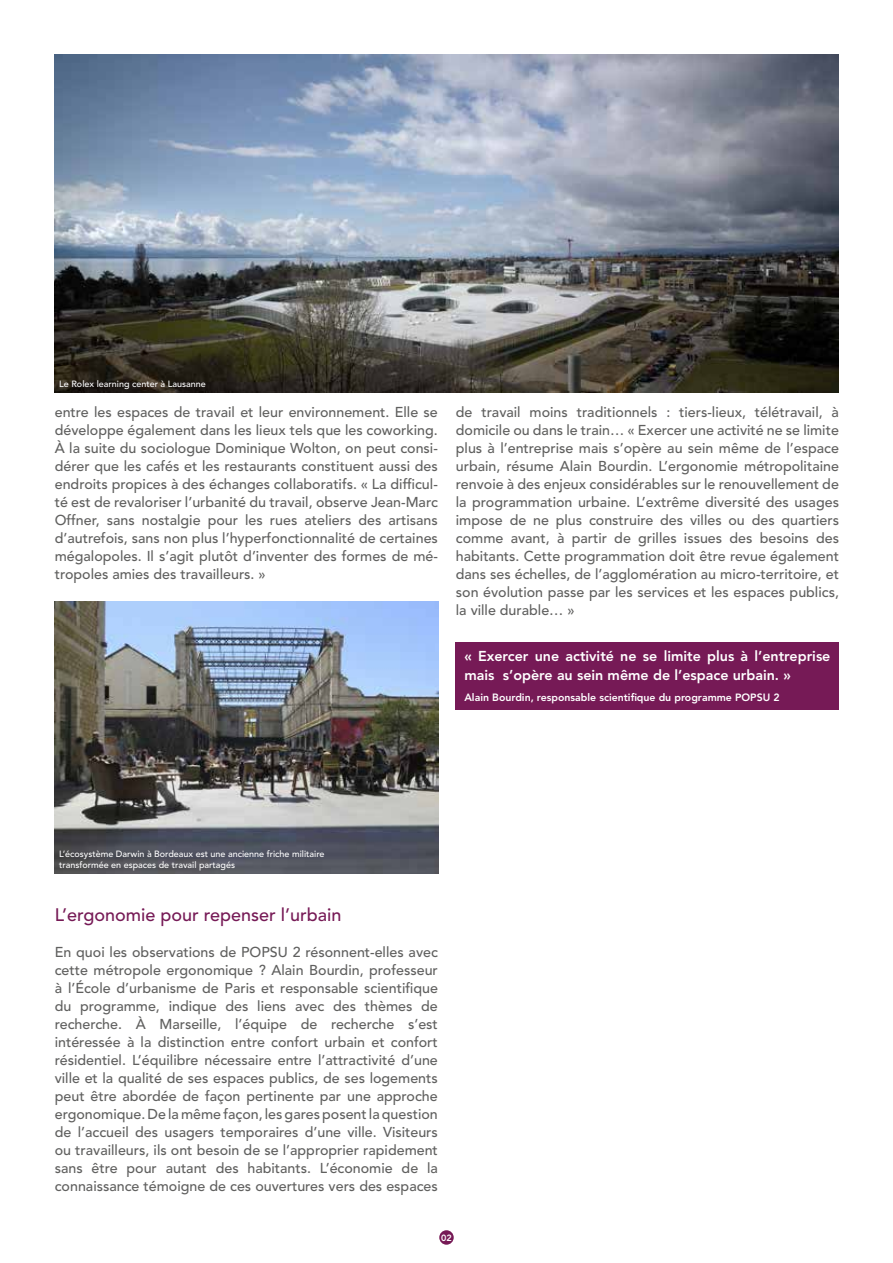
<style>
.page{position:relative;width:893px;height:1263px;background:#fff}
.page>*{position:absolute;margin:0;border:0;box-sizing:border-box;transform-origin:0 0}
.t1{font:500 18px "Avenir LT Std";color:#761a56}
.t2{font:500 14.25px/18px "Avenir LT Std";color:#60605f;text-align:justify}
.t3{font:800 14.25px/18.8px "Avenir LT Std";color:#fff}
.t4{font:800 10.5px "Avenir LT Std";color:#fff}
.t5{font:500 9px/10.8px "Avenir LT Std";color:#fff}
.t6{font:800 9px "Avenir LT Std";color:#fff}
</style>
<div class="page">
<img style="left:55px;top:602px;width:383px;height:271px">
<div style="left:456px;top:642px;width:383px;height:68px;background:#761a56"></div>
<div style="left:439px;top:1230px;width:15px;height:15px;background:#761a56;border-radius:50%"></div>
<img style="left:54px;top:54px;width:785px;height:338px">
<p class="t5" style="left:59px;top:379px;width:148px">Le Rolex learning center à Lausanne</p>
<p class="t2" style="left:55px;top:403px;width:385px">entre les espaces de travail et leur environnement. Elle se développe également dans les lieux tels que les coworking.<br>À la suite du sociologue Dominique Wolton, on peut consi&shy;dérer que les cafés et les restaurants constituent aussi des endroits propices à des échanges collaboratifs. « La difficul&shy;té est de revaloriser l’urbanité du travail, observe Jean-Marc Offner, sans nostalgie pour les rues ateliers des artisans d’autrefois, sans non plus l’hyperfonctionnalité de certaines mégalopoles. Il s’agit plutôt d’inventer des formes de mé&shy;tropoles amies des travailleurs. »</p>
<p class="t2" style="left:456px;top:403px;width:385px">de travail moins traditionnels : tiers-lieux, télétravail, à domicile ou dans le train… « Exercer une activité ne se limite plus à l’entreprise mais s’opère au sein même de l’espace urbain, résume Alain Bourdin. L’ergonomie métropolitaine renvoie à des enjeux considérables sur le renouvellement de la programmation urbaine. L’extrême diversité des usages impose de ne plus construire des villes ou des quartiers comme avant, à partir de grilles issues des besoins des habitants. Cette programmation doit être revue également dans ses échelles, de l’agglomération au micro-territoire, et son évolution passe par les services et les espaces publics, la ville durable… »</p>
<p class="t3" style="left:464px;top:647px;width:368px">« Exercer une activité ne se limite plus à l’entreprise mais s’opère au sein même de l’espace urbain. »</p>
<p class="t4" style="left:464px;top:691px;width:317px">Alain Bourdin, responsable scientifique du programme POPSU 2</p>
<p class="t5" style="left:59px;top:849px;width:267px">L’écosystème Darwin à Bordeaux est une ancienne friche militaire transformée en espaces de travail partagés</p>
<p class="t1" style="left:55px;top:904px;width:288px">L’ergonomie pour repenser l’urbain</p>
<p class="t2" style="left:55px;top:943px;width:385px">En quoi les observations de POPSU 2 résonnent-elles avec cette métropole ergonomique ? Alain Bourdin, professeur à l’École d’urbanisme de Paris et responsable scientifique du programme, indique des liens avec des thèmes de recherche. À Marseille, l’équipe de recherche s’est intéressée à la distinction entre confort urbain et confort résidentiel. L’équilibre nécessaire entre l’attractivité d’une ville et la qualité de ses espaces publics, de ses logements peut être abordée de façon pertinente par une approche ergonomique. De la même façon, les gares posent la question de l’accueil des usagers temporaires d’une ville. Visiteurs ou travailleurs, ils ont besoin de se l’approprier rapidement sans être pour autant des habitants. L’économie de la connaissance témoigne de ces ouvertures vers des espaces</p>
<p class="t6" style="left:441px;top:1232px;width:12px">02</p>
</div>
